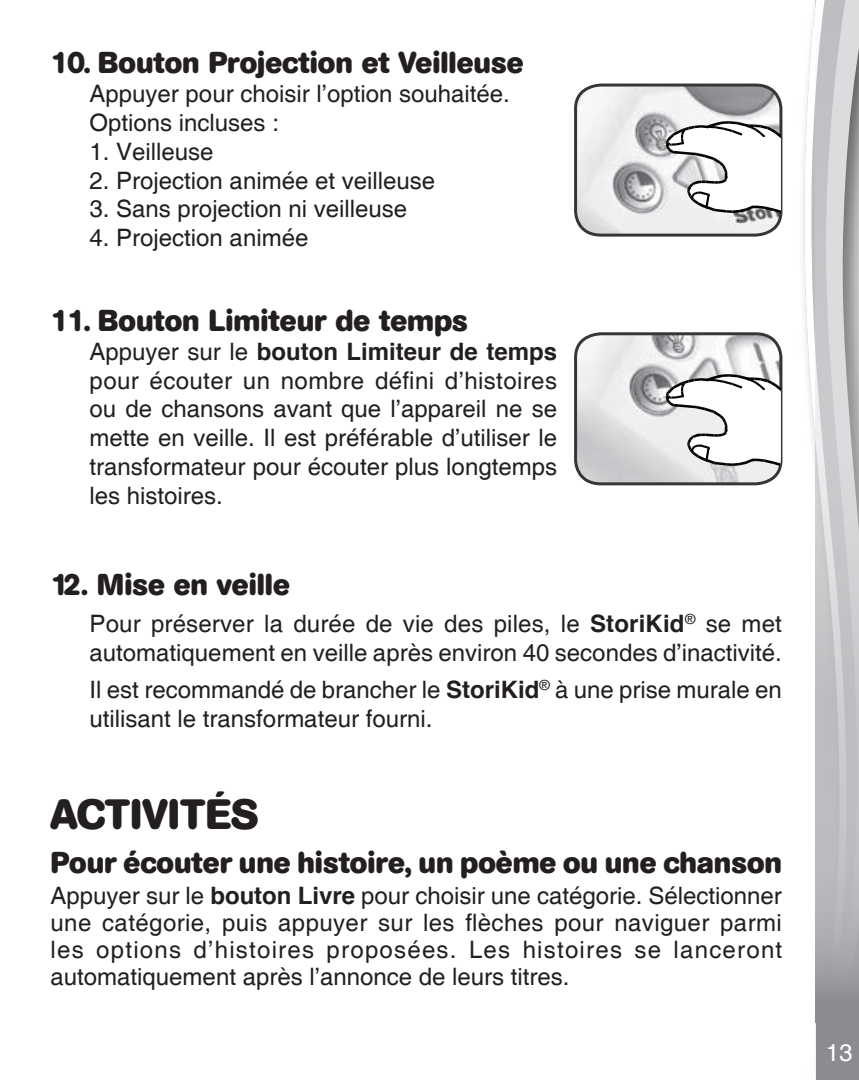
<style>
.page{position:relative;width:859px;height:1080px;background:#fff}
.page>*{position:absolute;margin:0;border:0;box-sizing:border-box;transform-origin:0 0}
.t1{font:700 42px "AG Book Rounded";color:#231f20}
.t2{font:700 30px "AG Book Rounded";color:#231f20}
.t3{font:24px/28.8px "Helvetica";color:#231f20}
.t4{font:24px "Helvetica";color:#fff}
.s1{font-weight:700}
</style>
<div class="page">
<svg style="left:804px;top:0;width:12px;height:1023px"></svg>
<svg style="left:816px;top:0;width:43px;height:1080px;background:#bdbec0"></svg>
<img style="left:576px;top:334px;width:205px;height:150px">
<div style="left:574px;top:332px;width:208px;height:153px;border:3px solid #231f20;border-radius:25px"></div>
<img style="left:576px;top:85px;width:205px;height:148px">
<div style="left:574px;top:84px;width:208px;height:153px;border:3px solid #231f20;border-radius:25px"></div>
<svg style="left:666px;top:121px;width:115px;height:104px"></svg>
<svg style="left:666px;top:374px;width:115px;height:104px"></svg>
<p class="t2" style="left:51px;top:46px;width:474px">10. Bouton Projection et Veilleuse</p>
<p class="t3" style="left:90px;top:80px;width:422px">Appuyer pour choisir l’option souhaitée.<br>Options incluses :</p>
<p class="t3" style="left:90px;top:138px;width:126px">1. Veilleuse</p>
<p class="t3" style="left:90px;top:167px;width:347px">2. Projection animée et veilleuse</p>
<p class="t3" style="left:90px;top:195px;width:319px">3. Sans projection ni veilleuse</p>
<p class="t3" style="left:90px;top:224px;width:220px">4. Projection animée</p>
<p class="t2" style="left:51px;top:303px;width:419px">11. Bouton Limiteur de temps</p>
<p class="t3" style="left:90px;top:338px;width:469px;text-align:justify">Appuyer sur le <span class="s1">bouton Limiteur de temps </span>pour écouter un nombre défini d’histoires ou de chansons avant que l’appareil ne se mette en veille. Il est préférable d’utiliser le transformateur pour écouter plus longtemps les histoires.</p>
<p class="t2" style="left:51px;top:567px;width:241px">12. Mise en veille</p>
<p class="t3" style="left:90px;top:610px;width:694px">Pour préserver la durée de vie des piles, le <span class="s1">StoriKid</span><sup>®</sup> se met automatiquement en veille après environ 40 secondes d’inactivité.</p>
<p class="t3" style="left:90px;top:676px;width:694px">Il est recommandé de brancher le <span class="s1">StoriKid</span><sup>®</sup> à une prise murale en utilisant le transformateur fourni.</p>
<h1 class="t1" style="left:51px;top:790px;width:210px">ACTIVITÉS</h1>
<p class="t2" style="left:51px;top:845px;width:733px">Pour écouter une histoire, un poème ou une chanson</p>
<p class="t3" style="left:51px;top:883px;width:733px;line-height:27px;text-align:justify">Appuyer sur le <span class="s1">bouton Livre</span> pour choisir une catégorie. Sélectionner une catégorie, puis appuyer sur les flèches pour naviguer parmi les options d’histoires proposées. Les histoires se lanceront automatiquement après l’annonce de leurs titres.</p>
<p class="t4" style="left:826px;top:1039px;width:28px">13</p>
</div>
